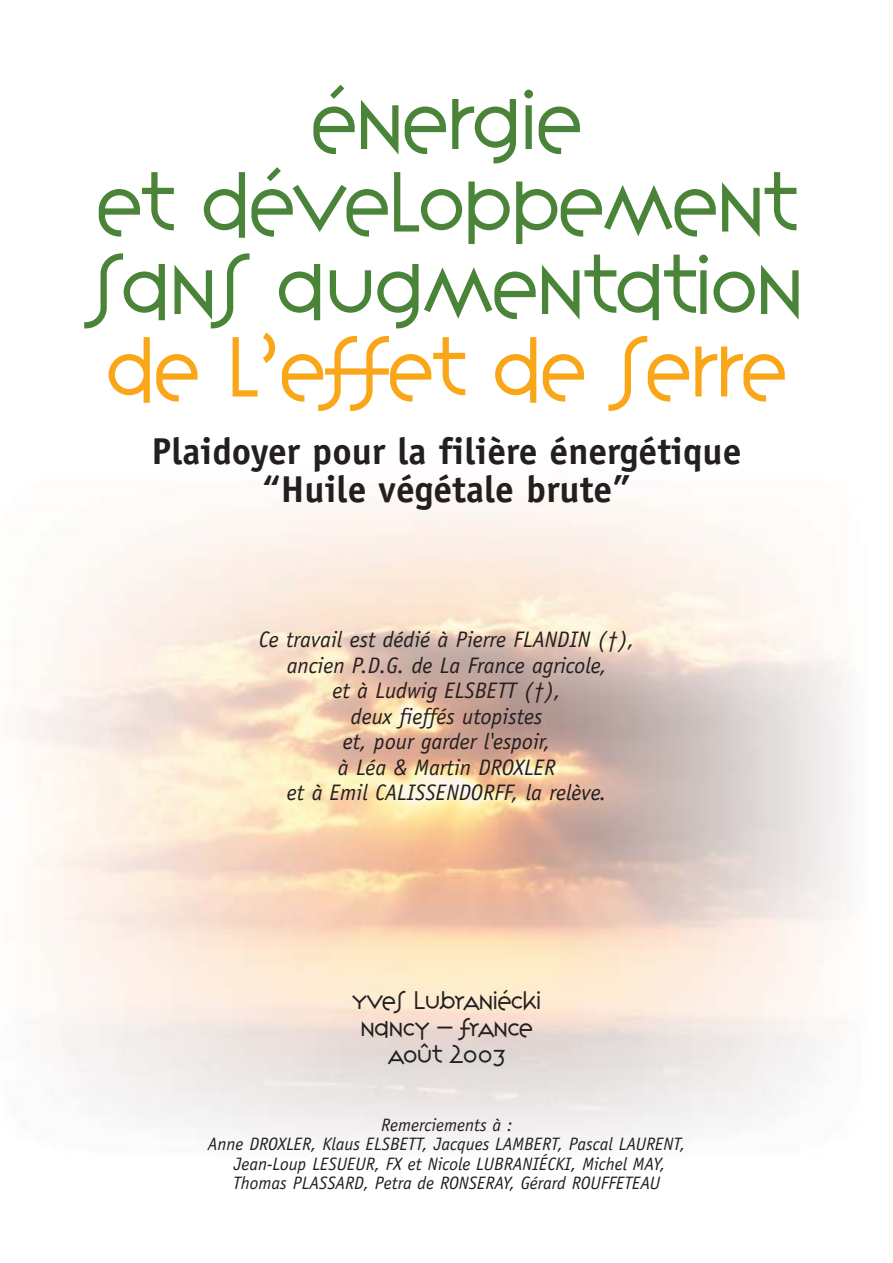
<style>
.page{position:relative;width:893px;height:1263px;background:#fff}
.page>*{position:absolute;margin:0;border:0;box-sizing:border-box;transform-origin:0 0}
.t1{font:300 75px/82.5px "Variex";letter-spacing:-.075em;color:#4a8438;text-align:center}
.t2{font:300 75px "Variex";letter-spacing:-.075em;color:#faa619}
.t3{font:700 37.5px/37.5px "Officina Sans";color:#231f1f;text-align:center}
.t4{font:italic 22.5px/25.5px "Officina Sans";color:#231f1f;text-align:center}
.t5{font:300 22.5px/27px "Variex";letter-spacing:-.075em;color:#231f1f;text-align:center}
.t6{font:italic 18px/19.5px "Officina Sans";color:#231f1f;text-align:center}
</style>
<div class="page">
<h1 class="t1" style="left:87px;top:85px;width:720px">Énergie<br>et développement sans augmentation</h1>
<h1 class="t2" style="left:104px;top:334px;width:686px">de l’effet de serre</h1>
<h2 class="t3" style="left:152px;top:436px;width:591px">Plaidoyer pour la filière énergétique “Huile végétale brute”</h2>
<p class="t4" style="left:259px;top:629px;width:377px">Ce travail est dédié à Pierre FLANDIN (†), ancien P.D.G. de La France agricole,<br>et à Ludwig ELSBETT (†),<br>deux fieffés utopistes<br>et, pour garder l'espoir,<br>à Léa &amp; Martin DROXLER<br>et à Emil CALISSENDORFF, la relève.</p>
<p class="t5" style="left:351px;top:988px;width:192px">Yves LUBRANIÉCKI<br>Nancy – FRANCE<br>Août 2003</p>
<p class="t6" style="left:208px;top:1116px;width:479px">Remerciements à :<br>Anne DROXLER, Klaus ELSBETT, Jacques LAMBERT, Pascal LAURENT, Jean-Loup LESUEUR, FX et Nicole LUBRANIÉCKI, Michel MAY, Thomas PLASSARD, Petra de RONSERAY, Gérard ROUFFETEAU</p>
</div>
